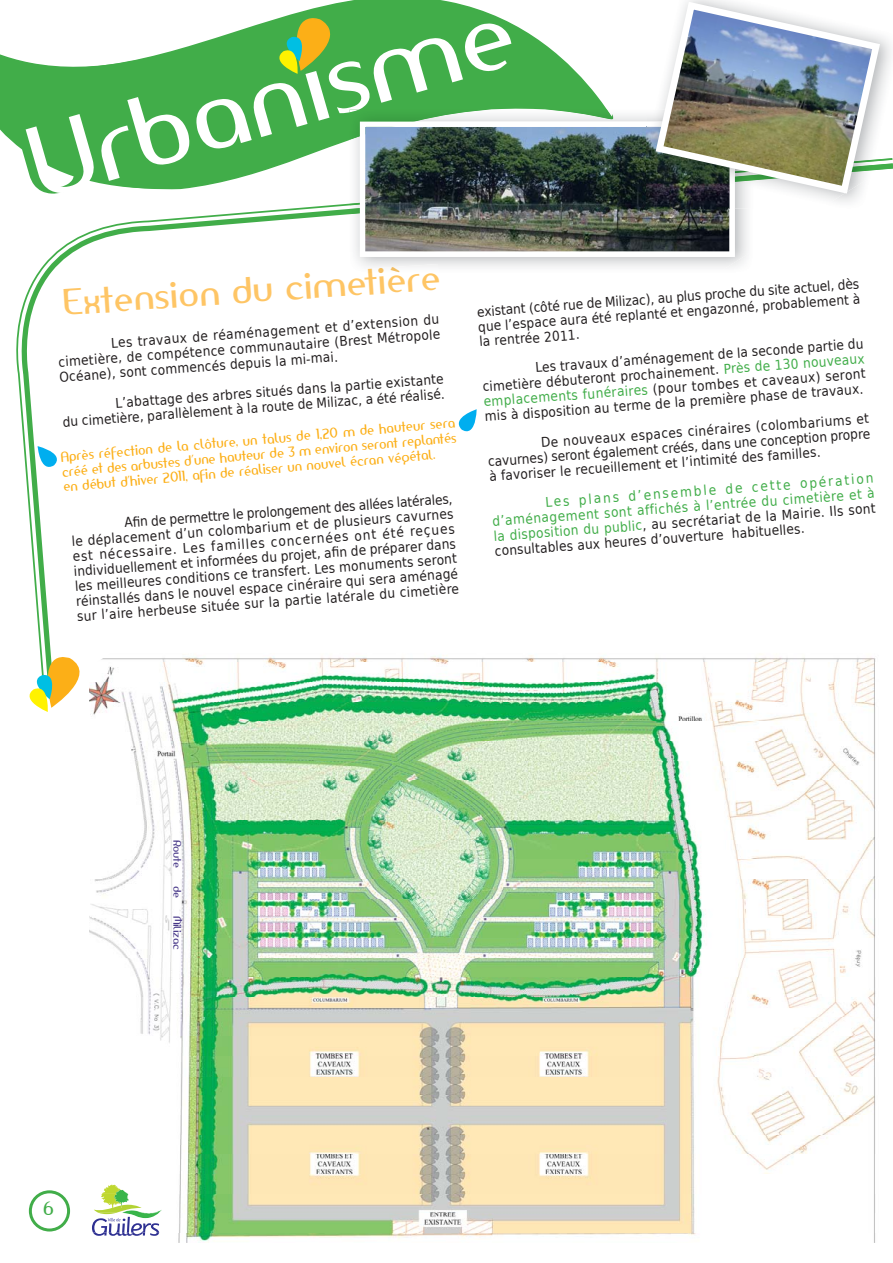
<style>
.page{position:relative;width:893px;height:1263px;background:#fff}
.page>*{position:absolute;margin:0;border:0;box-sizing:border-box;transform-origin:0 0}
.t1{font:96.75px "Amerika Sans";color:#fff}
.t2{font:34.5px "Amerika Sans";color:#fec565}
.t3{font:34.5px "Amerika Sans";color:#fac264}
.t4{font:18px "Amerika Sans";color:#41ad49}
.t5{font:13.5px/15px "Bitstream Vera Sans";color:#231f20;text-align:justify;scale:.9 1}
.t6{font:13.5px/15px "Bitstream Vera Sans";color:#41ad49;text-align:justify;scale:.9 1}
.t7{font:13.5px/15px "Amerika Sans";color:#fcaf17;text-align:justify;scale:.9 1}
.t8{font:10.2px "Amerika Sans";color:#443486}
.s1{color:#f4be62}
.s2{color:#f1bc61}
.s3{color:#fcc465}
.s4{color:#41ad49}
.s5{color:#231f20}
</style>
<div class="page">
<img style="left:89px;top:693px;width:786px;height:550px">
<svg style="left:172px;top:810px;width:8px;height:185px"></svg>
<svg style="left:21px;top:203px;width:854px;height:489px"></svg>
<svg style="left:29px;top:1190px;width:41px;height:42px"></svg>
<img style="left:92px;top:1218px;width:1px;height:14px">
<svg style="left:102px;top:1190px;width:12px;height:4px"></svg>
<img style="left:101px;top:1194px;width:11px;height:11px">
<img style="left:103px;top:1184px;width:18px;height:9px">
<img style="left:94px;top:1205px;width:20px;height:8px">
<svg style="left:93px;top:1213px;width:66px;height:23px"></svg>
<svg style="left:0;top:0;width:608px;height:190px;fill:#41ad49"></svg>
<svg style="left:268px;top:6px;width:81px;height:68px;background:#7bb74f"></svg>
<svg style="left:38px;top:446px;width:29px;height:28px"></svg>
<svg style="left:450px;top:409px;width:26px;height:31px"></svg>
<svg style="left:21px;top:645px;width:78px;height:67px"></svg>
<img style="left:349px;top:209px;width:404px;height:64px">
<svg style="left:349px;top:203px;width:11px;height:11px"></svg>
<img style="left:613px;top:115px;width:34px;height:7px">
<img style="left:349px;top:264px;width:89px;height:9px">
<img style="left:349px;top:110px;width:264px;height:30px">
<svg style="left:349px;top:110px;width:11px;height:3px"></svg>
<img style="left:360px;top:122px;width:374px;height:135px">
<img style="left:753px;top:194px;width:122px;height:15px">
<img style="left:880px;top:158px;width:12px;height:3px">
<img style="left:880px;top:163px;width:12px;height:7px">
<img style="left:734px;top:194px;width:19px;height:15px">
<img style="left:647px;top:122px;width:87px;height:87px">
<img style="left:655px;top:2px;width:225px;height:192px">
<img style="left:114px;top:1190px;width:48px;height:28px">
<h1 class="t1" style="left:14px;top:108px;width:500px;rotate:-16deg">Urbanisme</h1>
<h2 class="t3" style="left:363px;top:260px;width:77px;rotate:-4deg">t<span class="s1">i</span><span class="s2">è</span> <span class="s3">e</span></h2>
<h2 class="t2" style="left:61px;top:281px;width:359px;rotate:-4deg">Extension du cime r</h2>
<p class="t5" style="left:57px;top:339px;width:427px;text-indent:54px;rotate:-4deg">Les travaux de réaménagement et d’extension du cimetière, de compétence communautaire (Brest Métropole Océane), sont commencés depuis la mi-mai.</p>
<p class="t5" style="left:61px;top:399px;width:427px;text-align:right;rotate:-4deg">L’abattage des arbres situés dans la partie existante<br>du cimetière, parallèlement à la route de Milizac, a été réalisé.</p>
<p class="t7" style="left:60px;top:449px;width:441px;rotate:-5deg">Après réfection de la clôture, un talus de 1,20 m de hauteur sera créé et des arbustes d’une hauteur de 3 m environ seront replantés en début d’hiver 2011, afin de réaliser un nouvel écran végétal.</p>
<p class="t5" style="left:70px;top:518px;width:427px;text-indent:54px;rotate:-4deg">Afi n de permettre le prolongement des allées latérales, le déplacement d’un colombarium et de plusieurs cavurnes est nécessaire. Les familles concernées ont été reçues individuellement et informées du projet, afi n de préparer dans les meilleures conditions ce transfert. Les monuments seront réinstallés dans le nouvel espace cinéraire qui sera aménagé sur l’aire herbeuse située sur la partie latérale du cimetière</p>
<p class="t5" style="left:476px;top:304px;width:427px;rotate:-4deg">existant (côté rue de Milizac), au plus proche du site actuel, dès que l’espace aura été replanté et engazonné, probablement à la rentrée 2011.</p>
<p class="t5" style="left:481px;top:363px;width:427px;text-indent:54px;rotate:-4deg">Les travaux d’aménagement de la seconde partie du cimetière débuteront prochainement. <span class="s4">Près de 130 nouveaux emplacements funéraires</span> (pour tombes et caveaux) seront mis à disposition au terme de la première phase de travaux.</p>
<p class="t5" style="left:486px;top:438px;width:427px;text-indent:54px;rotate:-4deg">De nouveaux espaces cinéraires (colombariums et cavurnes) seront également créés, dans une conception propre à favoriser le recueillement et l’intimité des familles.</p>
<p class="t6" style="left:491px;top:498px;width:427px;text-indent:54px;rotate:-4deg">Les plans d’ensemble de cette opération d’aménagement sont affichés à l’entrée du cimetière et à la disposition du public<span class="s5">, au secrétariat de la Mairie. Ils sont consultables aux heures d’ouverture habituelles.</span></p>
<p class="t8" style="left:184px;top:840px;width:29px;rotate:90deg">Route</p>
<p class="t8" style="left:184px;top:886px;width:13px;rotate:90deg">de</p>
<p class="t8" style="left:184px;top:916px;width:35px;rotate:90deg">Milizac</p>
<h3 class="t4" style="left:43px;top:1197px;width:12px">6</h3>
</div>
